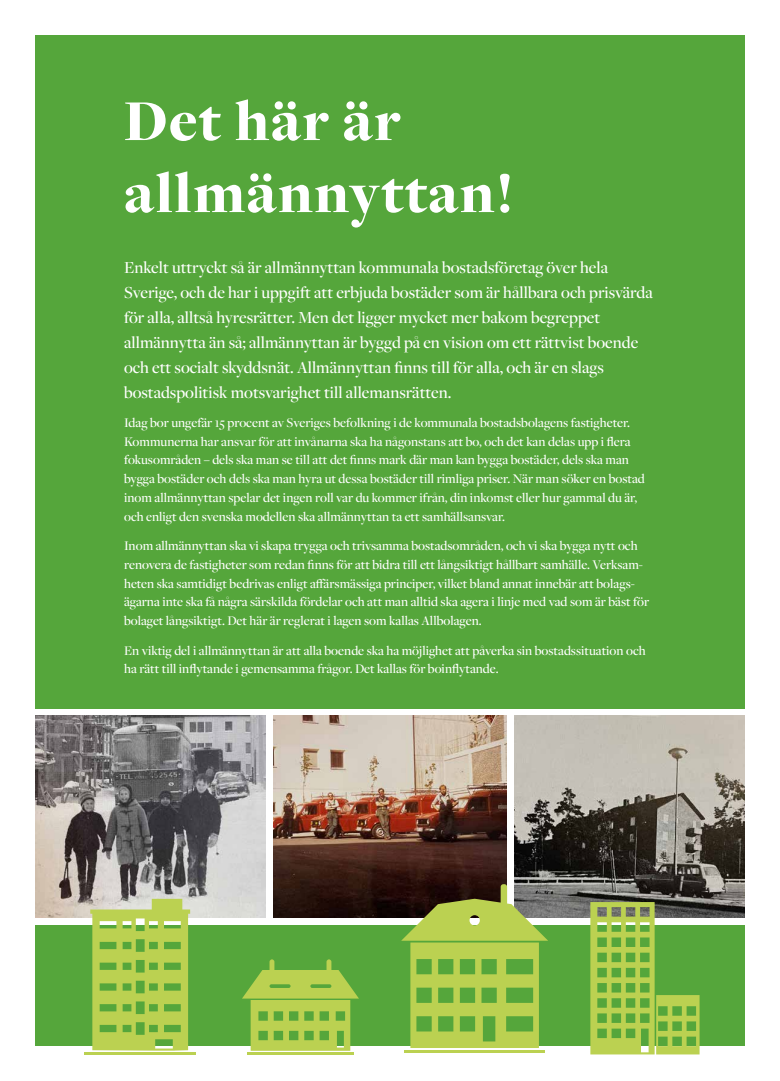
<style>
.page{position:relative;width:780px;height:1081px;background:#fff}
.page>*{position:absolute;margin:0;border:0;box-sizing:border-box;transform-origin:0 0}
.Rubrik{font:900 60px/72px "Freight Disp Pro";letter-spacing:.025em;color:#fff}
.Ingress{font:500 17.5px/25px "Freight Disp Pro";color:#fff}
.Bt{font:500 13.75px/18.8px "Freight Disp Pro";color:#fff}
</style>
<div class="page">
<img style="left:514px;top:716px;width:230px;height:202px">
<img style="left:35px;top:716px;width:231px;height:202px">
<img style="left:273px;top:716px;width:234px;height:202px">
<div style="left:35px;top:925px;width:709px;height:120px;background:#55a63b"></div>
<div style="left:35px;top:35px;width:709px;height:674px;background:#55a63b"></div>
<hr style="left:85px;top:1052px;width:111px;height:2px;background:#bbd151">
<svg style="left:90px;top:899px;width:100px;height:151px"></svg>
<hr style="left:247px;top:1052px;width:107px;height:2px;background:#bbd151">
<svg style="left:242px;top:959px;width:117px;height:92px"></svg>
<hr style="left:404px;top:1050px;width:141px;height:2px;background:#bbd151">
<svg style="left:401px;top:884px;width:147px;height:164px"></svg>
<svg style="left:590px;top:902px;width:109px;height:152px"></svg>
<h1 class="Rubrik" style="left:124px;top:84px;width:391px">Det här är allmännyttan!</h1>
<p class="Ingress" style="left:124px;top:254px;width:530px">Enkelt uttryckt så är allmännyttan kommunala bostadsföretag över hela Sverige, och de har i uppgift att erbjuda bostäder som är hållbara och prisvärda för alla, alltså hyresrätter. Men det ligger mycket mer bakom begreppet allmännytta än så; allmännyttan är byggd på en vision om ett rättvist boende och ett socialt skyddsnät. Allmännyttan finns till för alla, och är en slags bostadspolitisk motsvarighet till allemansrätten.</p>
<p class="Bt" style="left:124px;top:413px;width:522px">Idag bor ungefär 15 procent av Sveriges befolkning i de kommunala bostadsbolagens fastigheter.<br>Kommunerna har ansvar för att invånarna ska ha någonstans att bo, och det kan delas upp i flera fokusområden – dels ska man se till att det finns mark där man kan bygga bostäder, dels ska man bygga bostäder och dels ska man hyra ut dessa bostäder till rimliga priser. När man söker en bostad inom allmännyttan spelar det ingen roll var du kommer ifrån, din inkomst eller hur gammal du är, och enligt den svenska modellen ska allmännyttan ta ett samhällsansvar.</p>
<p class="Bt" style="left:124px;top:536px;width:526px">Inom allmännyttan ska vi skapa trygga och trivsamma bostadsområden, och vi ska bygga nytt och renovera de fastigheter som redan finns för att bidra till ett långsiktigt hållbart samhälle. Verksam&shy;heten ska samtidigt bedrivas enligt affärsmässiga principer, vilket bland annat innebär att bolags&shy;ägarna inte ska få några särskilda fördelar och att man alltid ska agera i linje med vad som är bäst för bolaget långsiktigt. Det här är reglerat i lagen som kallas Allbolagen.</p>
<p class="Bt" style="left:124px;top:640px;width:523px">En viktig del i allmännyttan är att alla boende ska ha möjlighet att påverka sin bostadssituation och ha rätt till inflytande i gemensamma frågor. Det kallas för boinflytande.</p>
</div>
